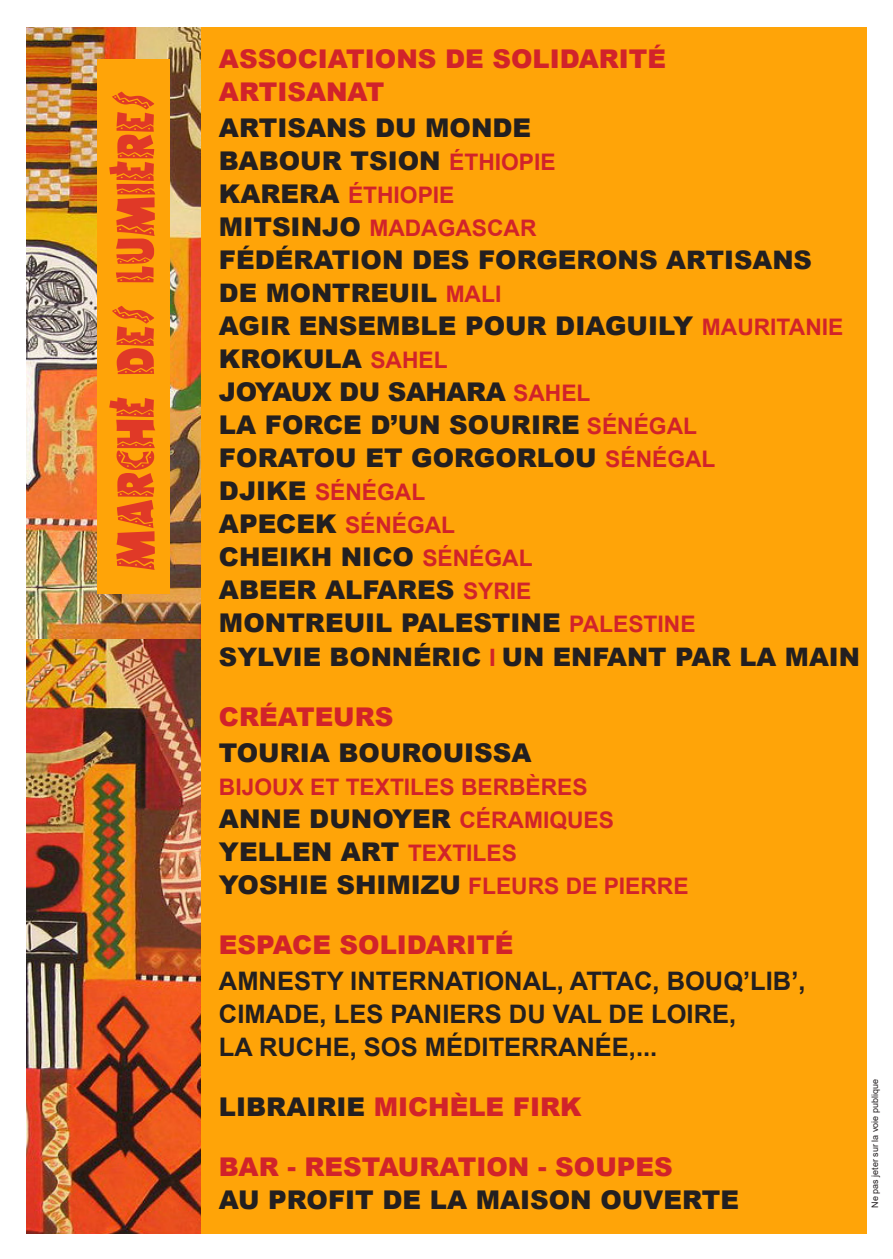
<style>
.page{position:relative;width:893px;height:1259px;background:#fff}
.page>*{position:absolute;margin:0;border:0;box-sizing:border-box;transform-origin:0 0}
.t1{font:900 25.8px "Arial";color:#231f20}
.t2{font:900 25.8px "Arial";color:#d1232a}
.t3{font:900 25.8px "Arial";letter-spacing:-.02em;color:#231f20}
.t4{font:700 25.5px "Arial";color:#231f20}
.t5{font:900 25.5px "Arial";color:#231f20}
.t6{font:700 22.8px "Arial";color:#d1232a}
.t7{font:9px "Arial";color:#231f20}
.s1{font-weight:700;font-size:22.8px;color:#d1232a}
.s2{font-weight:900;font-size:25.8px;color:#231f20}
.s3{font-size:25.5px}
.s4{font-weight:700;font-size:24px;color:#d1232a}
.s5{color:#231f20}
</style>
<div class="page">
<div style="left:20px;top:10px;width:854px;height:1232px;background:#ffa408"></div>
<img style="left:26px;top:26px;width:175px;height:1208px">
<div style="left:97px;top:60px;width:73px;height:534px;background:#ffa408"></div>
<div style="left:0;top:0;width:893px;height:26px;background:#fff"></div>
<div style="left:0;top:0;width:26px;height:1259px;background:#fff"></div>
<div style="left:867px;top:0;width:26px;height:1259px;background:#fff"></div>
<div style="left:0;top:1234px;width:893px;height:25px;background:#fff"></div>
<svg style="left:112px;top:92px;width:43px;height:478px"></svg>
<p class="t2" style="left:219px;top:40px;width:449px">ASSOCIATIONS DE SOLIDARITÉ</p>
<p class="t2" style="left:219px;top:73px;width:167px">ARTISANAT</p>
<p class="t1" style="left:219px;top:109px;width:314px">ARTISANS DU MONDE</p>
<p class="t1" style="left:219px;top:142px;width:338px">BABOUR TSION <span class="s1">ÉTHIOPIE</span></p>
<p class="t6" style="left:219px;top:179px;width:237px"><span class="s2">KARERA</span> ÉTHIOPIE</p>
<p class="t6" style="left:219px;top:212px;width:319px"><span class="s2">MITSINJO</span> MADAGASCAR</p>
<p class="t1" style="left:219px;top:241px;width:594px">FÉDÉRATION DES FORGERONS <span class="s3">ARTISANS</span></p>
<p class="t5" style="left:219px;top:275px;width:284px">DE MONTREUIL <span class="s1">MALI</span></p>
<p class="t1" style="left:219px;top:307px;width:626px">AGIR ENSEMBLE POUR DIAGUILY <span class="s1">MAURITANIE</span></p>
<p class="t1" style="left:219px;top:340px;width:230px">KROKULA <span class="s1">SAHEL</span></p>
<p class="t3" style="left:219px;top:373px;width:373px">JOYAUX DU SAHARA <span class="s1">SAHEL</span></p>
<p class="t1" style="left:219px;top:406px;width:480px">LA FORCE D’UN SOURIRE <span class="s1">SÉNÉGAL</span></p>
<p class="t1" style="left:219px;top:439px;width:498px">FORATOU ET GORGORLOU <span class="s1">SÉNÉGAL</span></p>
<p class="t6" style="left:219px;top:476px;width:208px"><span class="s2">DJIKE</span> SÉNÉGAL</p>
<p class="t6" style="left:219px;top:509px;width:238px"><span class="s2">APECEK</span> SÉNÉGAL</p>
<p class="t1" style="left:219px;top:538px;width:315px">CHEIKH NICO <span class="s1">SÉNÉGAL</span></p>
<p class="t1" style="left:219px;top:571px;width:314px">ABEER ALFARES <span class="s1">SYRIE</span></p>
<p class="t1" style="left:219px;top:604px;width:478px">MONTREUIL PALESTINE <span class="s1">PALESTINE</span></p>
<p class="t5" style="left:219px;top:638px;width:642px">SYLVIE BONNÉRIC <span class="s4">Ι</span> UN ENFANT PAR LA MAIN</p>
<p class="t2" style="left:219px;top:697px;width:176px">CRÉATEURS</p>
<p class="t1" style="left:219px;top:733px;width:314px">TOURIA BOUROUISSA</p>
<p class="t6" style="left:219px;top:770px;width:370px">BIJOUX ET TEXTILES BERBÈRES</p>
<p class="t1" style="left:219px;top:799px;width:396px">ANNE DUNOYER <span class="s1">CÉRAMIQUES</span></p>
<p class="t1" style="left:219px;top:832px;width:299px">YELLEN ART <span class="s1">TEXTILES</span></p>
<p class="t6" style="left:219px;top:869px;width:471px"><span class="s2">YOSHIE SHIMIZU</span> FLEURS DE PIERRE</p>
<p class="t2" style="left:219px;top:925px;width:296px">ESPACE SOLIDARITÉ</p>
<p class="t4" style="left:219px;top:962px;width:588px">AMNESTY INTERNATIONAL, ATTAC, BOUQ’LIB’,</p>
<p class="t4" style="left:219px;top:995px;width:519px">CIMADE, LES PANIERS DU VAL DE LOIRE,</p>
<p class="t4" style="left:219px;top:1028px;width:440px">LA RUCHE, SOS MÉDITERRANÉE,...</p>
<p class="t2" style="left:219px;top:1087px;width:364px"><span class="s5">LIBRAIRIE</span> MICHÈLE FIRK</p>
<p class="t2" style="left:219px;top:1147px;width:455px">BAR - RESTAURATION - SOUPES</p>
<p class="t1" style="left:219px;top:1180px;width:522px">AU PROFIT DE LA MAISON OUVERTE</p>
<p class="t7" style="left:869px;top:1207px;width:130px;rotate:-90deg">Ne pas jeter sur la voie publique</p>
</div>
